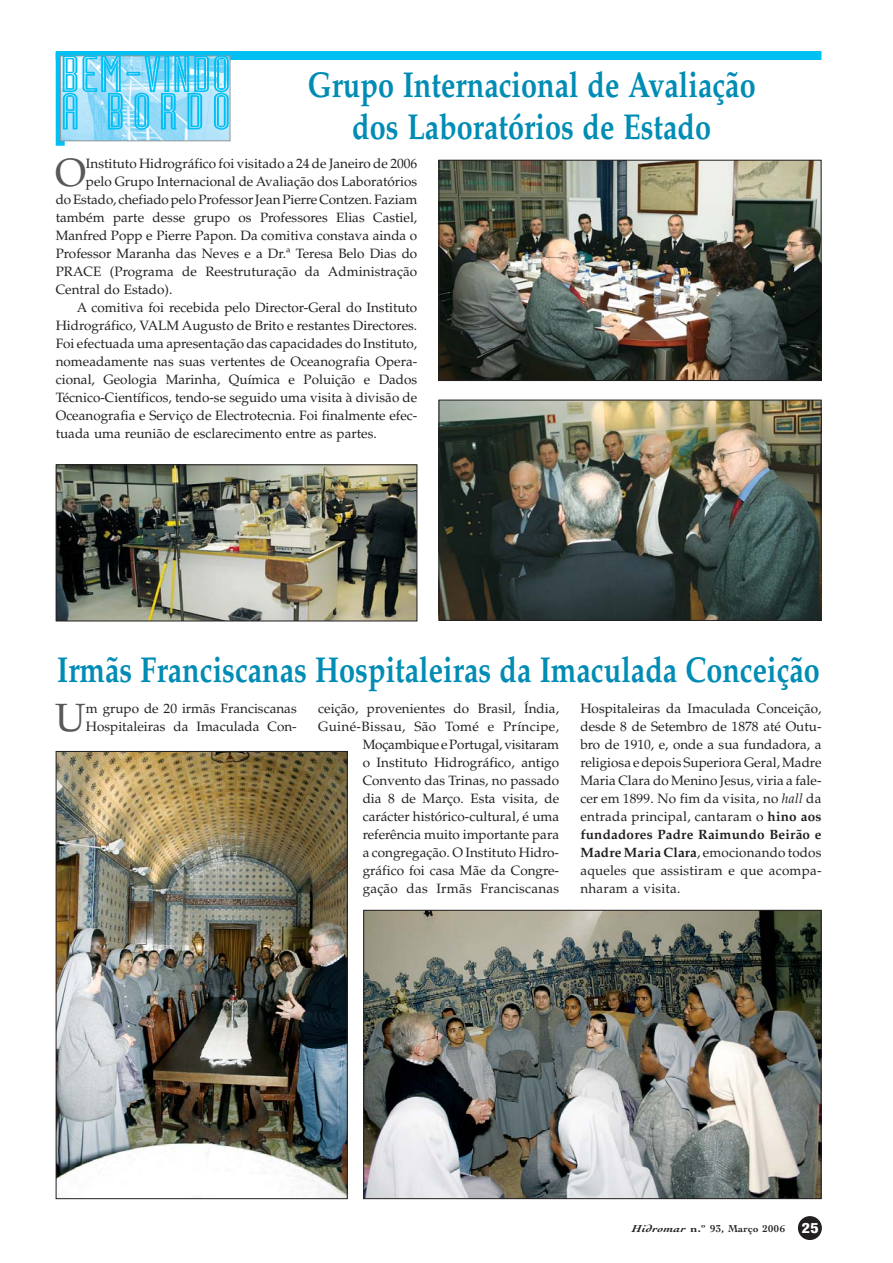
<style>
.page{position:relative;width:893px;height:1263px;background:#fff}
.page>*{position:absolute;margin:0;border:0;box-sizing:border-box;transform-origin:0 0}
.t1{font:51px/37.5px "Industria Inline";letter-spacing:.005em;color:#00c0f3;scale:1.3 1}
.t2{font:39.45px "Palatino";color:#58595b}
.t3{font:700 36px/42px "Palatino";color:#008cb4;text-align:center;scale:.8 1}
.t4{font:13.5px/18px "Palatino";color:#231f20}
.t5{font:700 10.5px "Cochin";letter-spacing:.025em;color:#231f20;scale:1.2 1}
.s1{font-style:italic}
.s2{font-weight:700}
.s3{font-family:"Helvetica";font-weight:900;font-stretch:condensed;font-size:13.5px;color:#fff}
</style>
<div class="page">
<div style="left:797px;top:1216px;width:24px;height:24px;background:#231f20;border-radius:50%"></div>
<div style="left:56px;top:53px;width:9px;height:93px;background:#00c0f3"></div>
<div style="left:56px;top:51px;width:765px;height:9px;background:#00c0f3"></div>
<img style="left:62px;top:58px;width:166px;height:81px">
<div style="left:60px;top:56px;width:170px;height:85px;border:1px solid #939598"></div>
<img style="left:440px;top:162px;width:379px;height:217px">
<div style="left:438px;top:160px;width:383px;height:221px;border:1px solid #231f20"></div>
<img style="left:440px;top:402px;width:379px;height:217px">
<div style="left:438px;top:400px;width:383px;height:221px;border:1px solid #231f20"></div>
<img style="left:58px;top:466px;width:357px;height:153px">
<div style="left:56px;top:464px;width:361px;height:157px;border:1px solid #231f20"></div>
<img style="left:365px;top:912px;width:454px;height:285px">
<div style="left:363px;top:910px;width:458px;height:289px;border:1px solid #231f20"></div>
<img style="left:58px;top:753px;width:287px;height:444px">
<div style="left:56px;top:751px;width:291px;height:448px;border:1px solid #231f20"></div>
<h1 class="t1" style="left:60px;top:59px;width:133px">BEM-VINDO<br>A BORDO</h1>
<h2 class="t2" style="left:55px;top:157px;width:32px">O</h2>
<p class="t4" style="left:86px;top:156px;width:333px">Instituto Hidrográfico foi visitado a 24 de Janeiro de 2006</p>
<h3 class="t3" style="left:308px;top:68px;width:561px">Grupo Internacional de Avaliação dos Laboratórios de Estado</h3>
<p class="t4" style="left:86px;top:174px;width:333px">pelo Grupo Internacional de Avaliação dos Laboratórios</p>
<p class="t4" style="left:56px;top:192px;width:363px">do Estado, chefiado pelo Professor Jean Pierre Contzen. Faziam</p>
<p class="t4" style="left:56px;top:210px;width:363px">também parte desse grupo os Professores Elias Castiel,</p>
<p class="t4" style="left:56px;top:228px;width:363px">Manfred Popp e Pierre Papon. Da comitiva constava ainda o</p>
<p class="t4" style="left:56px;top:246px;width:363px">Professor Maranha das Neves e a Dr.ª Teresa Belo Dias do</p>
<p class="t4" style="left:56px;top:264px;width:363px">PRACE (Programa de Reestruturação da Administração</p>
<p class="t4" style="left:56px;top:282px;width:118px">Central do Estado).</p>
<p class="t4" style="left:77px;top:300px;width:342px">A comitiva foi recebida pelo Director-Geral do Instituto</p>
<p class="t4" style="left:56px;top:318px;width:363px">Hidrográfico, VALM Augusto de Brito e restantes Directores.</p>
<p class="t4" style="left:56px;top:336px;width:363px">Foi efectuada uma apresentação das capacidades do Instituto,</p>
<p class="t4" style="left:56px;top:354px;width:363px">nomeadamente nas suas vertentes de Oceanografia Opera-</p>
<p class="t4" style="left:56px;top:372px;width:363px">cional, Geologia Marinha, Química e Poluição e Dados</p>
<p class="t4" style="left:56px;top:390px;width:363px">Técnico-Científicos, tendo-se seguido uma visita à divisão de</p>
<p class="t4" style="left:56px;top:408px;width:363px">Oceanografia e Serviço de Electrotecnia. Foi finalmente efec-</p>
<p class="t4" style="left:56px;top:426px;width:322px">tuada uma reunião de esclarecimento entre as partes.</p>
<h3 class="t3" style="left:57px;top:653px;width:954px">Irmãs Franciscanas Hospitaleiras da Imaculada Conceição</h3>
<h2 class="t2" style="left:55px;top:702px;width:32px">U</h2>
<p class="t4" style="left:86px;top:701px;width:212px">m grupo de 20 irmãs Franciscanas<br>Hospitaleiras da Imaculada Con-</p>
<p class="t4" style="left:318px;top:700px;width:242px;text-align:right">ceição, provenientes do Brasil, Índia, Guiné-Bissau, São Tomé e Príncipe, Moçambique e Portugal, visitaram<br>o Instituto Hidrográfico, antigo Convento das Trinas, no passado<br>dia 8 de Março. Esta visita, de carácter histórico-cultural, é uma referência muito importante para<br>a congregação. O Instituto Hidro&shy;gráfico foi casa Mãe da Congre-<br>gação das Irmãs Franciscanas</p>
<p class="t4" style="left:580px;top:700px;width:242px;text-align:justify">Hospitaleiras da Imaculada Conceição, desde 8 de Setembro de 1878 até Outu&shy;bro de 1910, e, onde a sua fundadora, a religiosa e depois Superiora Geral, Madre Maria Clara do Menino Jesus, viria a fale&shy;cer em 1899. No fim da visita, no <span class="s1">hall</span> da entrada principal, cantaram o <span class="s2">hino aos fundadores Padre Raimundo Beirão e Madre Maria Clara</span>, emocionando todos aqueles que assistiram e que acompa&shy;nharam a visita.</p>
<p class="t5" style="left:632px;top:1224px;width:157px"><span class="s1">Hidromar</span> n.º 93, Março 2006 <span class="s3">25</span></p>
</div>
